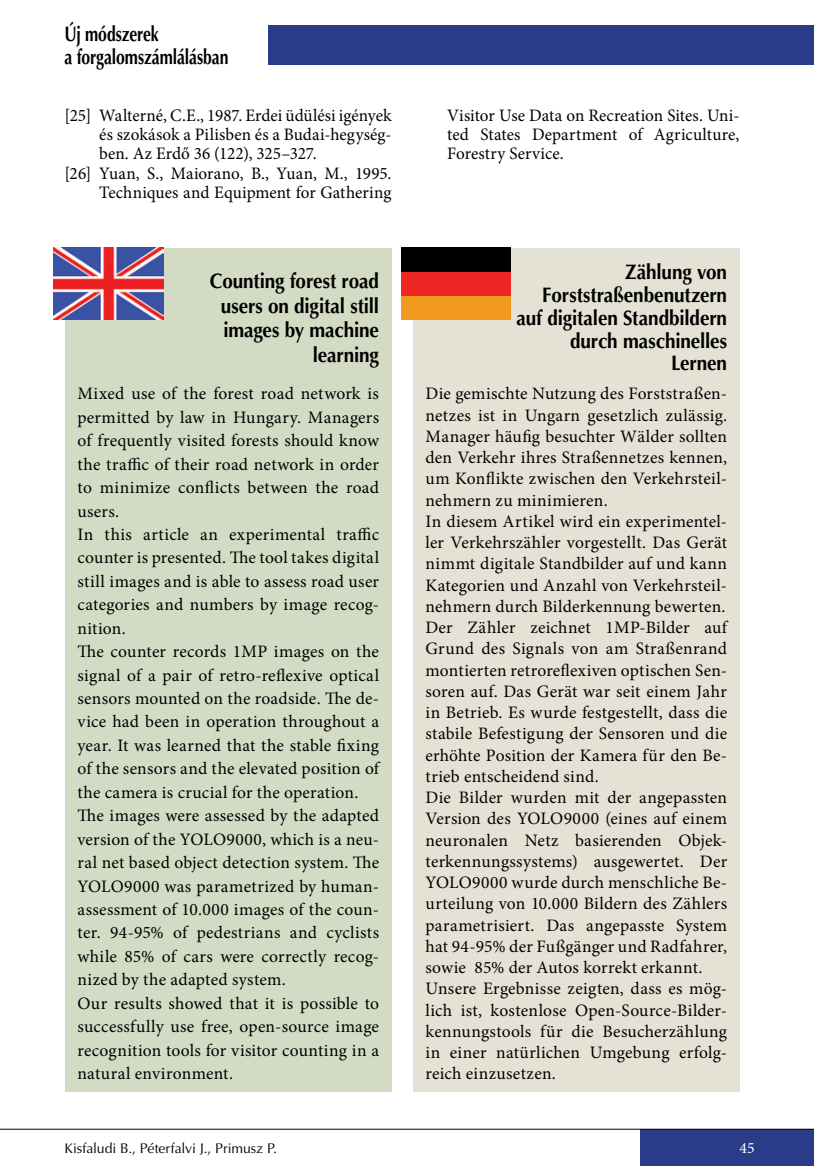
<style>
.page{position:relative;width:814px;height:1166px;background:#fff}
.page>*{position:absolute;margin:0;border:0;box-sizing:border-box;transform-origin:0 0}
.t1{font:700 21px/22.8px "Optima";letter-spacing:-.005em;color:#000;text-align:right;scale:.9 1}
.t2{font:700 21px/23.1px "Optima CE";letter-spacing:-.005em;color:#000;scale:.75 1}
.t3{font:17.5px/21.2px "Minion Pro";letter-spacing:.015em;color:#000}
.t4{font:15.75px "Minion Pro";color:#fff}
.t5{font:14px "Optima CE";color:#000}
</style>
<div class="page">
<div style="left:268px;top:25px;width:546px;height:39px;background:#2a3c88"></div>
<div style="left:640px;top:1129px;width:174px;height:37px;background:#2a3c88"></div>
<hr style="left:0;top:1129px;width:814px;height:1px;background:#000">
<div style="left:65px;top:248px;width:326px;height:843px;background:#d4dbc4"></div>
<img style="left:54px;top:248px;width:109px;height:72px">
<div style="left:413px;top:248px;width:326px;height:843px;background:#e4e2d5"></div>
<div style="left:401px;top:295px;width:109px;height:25px;background:#f29920"></div>
<div style="left:401px;top:271px;width:109px;height:24px;background:#ee2724"></div>
<div style="left:401px;top:248px;width:109px;height:24px;background:#000"></div>
<p class="t2" style="left:64px;top:22px;width:220px">Új módszerek<br>a forgalomszámlálásban</p>
<p class="t3" style="left:64px;top:105px;width:328px">[25] Walterné, C.E., 1987. Erdei üdülési igények</p>
<p class="t3" style="left:99px;top:124px;width:294px">és szokások a Pilisben és a Budai-hegység-</p>
<p class="t3" style="left:99px;top:143px;width:219px">ben. Az Erdő 36 (122), 325–327.</p>
<p class="t3" style="left:64px;top:162px;width:328px">[26] Yuan, S., Maiorano, B., Yuan, M., 1995.</p>
<p class="t3" style="left:99px;top:182px;width:294px">Techniques and Equipment for Gathering</p>
<p class="t1" style="left:210px;top:269px;width:189px;line-height:24.5px">Counting forest road users on digital still images by machine learning</p>
<p class="t3" style="left:77px;top:382px;width:303px;line-height:23.4px">Mixed use of the forest road network is permitted by law in Hungary. Managers of frequently visited forests should know the traffic of their road network in order to minimize conflicts between the road users.<br>In this article an experimental traffic counter is presented. The tool takes digital still images and is able to assess road user categories and numbers by image recog&shy;nition.<br>The counter records 1MP images on the signal of a pair of retro-reflexive optical sensors mounted on the roadside. The de&shy;vice had been in operation throughout a year. It was learned that the stable fixing of the sensors and the elevated position of the camera is crucial for the operation.<br>The images were assessed by the adapted version of the YOLO9000, which is a neu&shy;ral net based object detection system. The YOLO9000 was parametrized by human&shy;assessment of 10.000 images of the coun&shy;ter. 94-95% of pedestrians and cyclists while 85% of cars were correctly recog&shy;nized by the adapted system.<br>Our results showed that it is possible to successfully use free, open-source image recognition tools for visitor counting in a natural environment.</p>
<p class="t3" style="left:447px;top:106px;width:294px;line-height:19.2px;text-align:justify">Visitor Use Data on Recreation Sites. Uni&shy;ted States Department of Agriculture, Forestry Service.</p>
<p class="t1" style="left:516px;top:261px;width:235px">Zählung von<br>Forststraßenbenutzern auf digitalen Standbildern durch maschinelles<br>Lernen</p>
<p class="t3" style="left:425px;top:383px;width:303px">Die gemischte Nutzung des Forststraßen&shy;netzes ist in Ungarn gesetzlich zulässig.<br>Manager häufig besuchter Wälder sollten den Verkehr ihres Straßennetzes kennen, um Konflikte zwischen den Verkehrsteil&shy;nehmern zu minimieren.<br>In diesem Artikel wird ein experimentel&shy;ler Verkehrszähler vorgestellt. Das Gerät nimmt digitale Standbilder auf und kann Kategorien und Anzahl von Verkehrsteil&shy;nehmern durch Bilderkennung bewerten.<br>Der Zähler zeichnet 1MP-Bilder auf Grund des Signals von am Straßenrand montierten retroreflexiven optischen Sen&shy;soren auf. Das Gerät war seit einem Jahr in Betrieb. Es wurde festgestellt, dass die stabile Befestigung der Sensoren und die erhöhte Position der Kamera für den Be&shy;trieb entscheidend sind.<br>Die Bilder wurden mit der angepassten Version des YOLO9000 (eines auf einem neuronalen Netz basierenden Objek&shy;terkennungssystems) ausgewertet. Der YOLO9000 wurde durch menschliche Be&shy;urteilung von 10.000 Bildern des Zählers parametrisiert. Das angepasste System hat 94-95% der Fußgänger und Radfahrer, sowie 85% der Autos korrekt erkannt.<br>Unsere Ergebnisse zeigten, dass es mög&shy;lich ist, kostenlose Open-Source-Bilder&shy;kennungstools für die Besucherzählung in einer natürlichen Umgebung erfolg&shy;reich einzusetzen.</p>
<p class="t5" style="left:64px;top:1139px;width:214px">Kisfaludi B., Péterfalvi J., Primusz P.</p>
<p class="t4" style="left:739px;top:1137px;width:17px">45</p>
</div>
